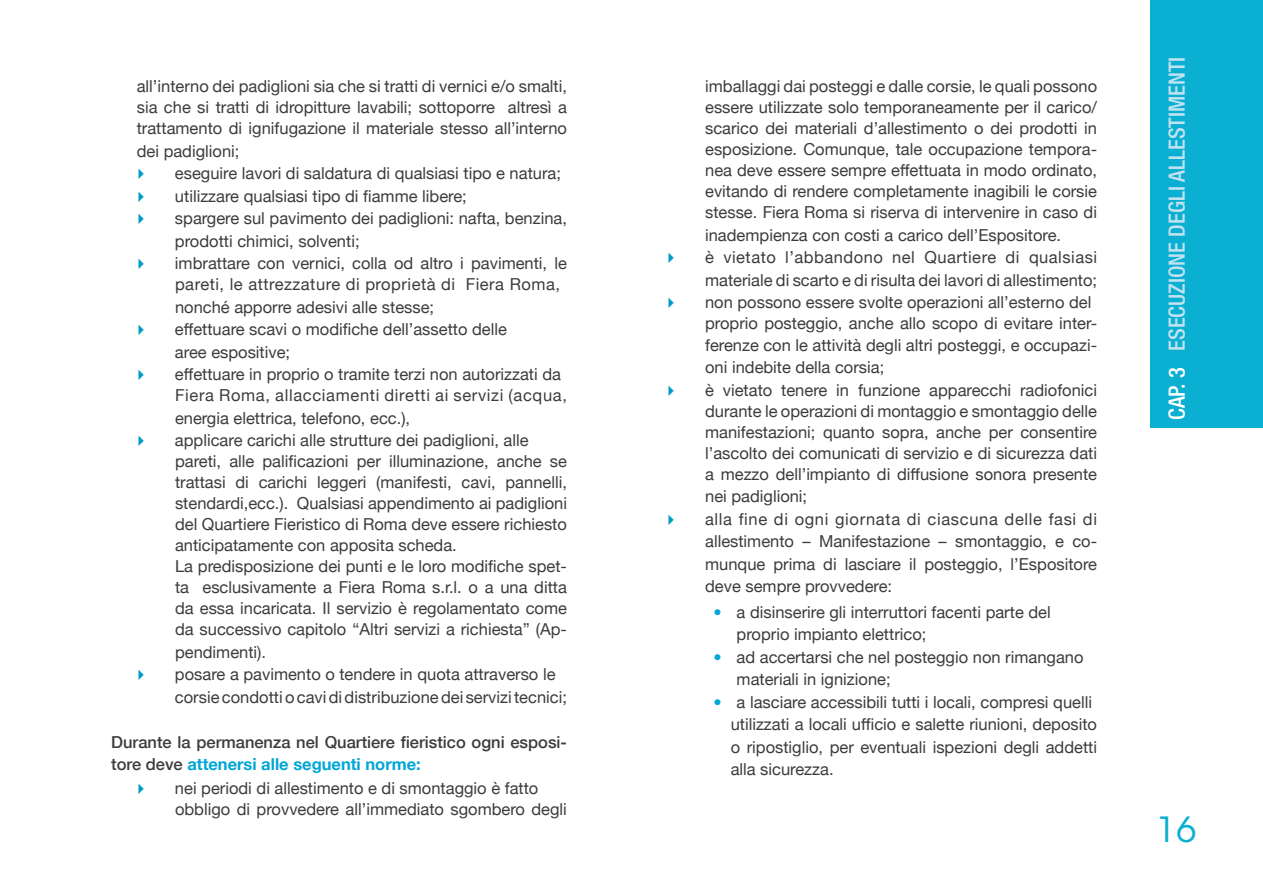
<style>
.page{position:relative;width:1263px;height:893px;background:#fff}
.page>*{position:absolute;margin:0;border:0;box-sizing:border-box;transform-origin:0 0}
.t1{font:34.5px "ITC Avant Garde Std";color:#0aafd2}
.t2{font:500 condensed 22.5px "Helvetica Neue LT Std";color:#c2e2f0}
.t3{font:16.5px/21px "Helvetica Neue";color:#3c3c3b}
.t4{font:500 16.5px/22.5px "Helvetica Neue";color:#3c3c3b}
.s1{color:#009cc5}
.s2{font-weight:700;color:#00a6d7}
.s3{color:#00a6d7}
.s4{color:#fff}
</style>
<div class="page">
<div style="left:1150px;top:0;width:113px;height:427px;background:#0aafd2"></div>
<p class="t3" style="left:137px;top:75px;width:432px;text-align:justify">all’interno dei padiglioni sia che si tratti di vernici e/o smalti, sia che si tratti di idropitture lavabili; sottoporre altresì a trattamento di ignifugazione il materiale stesso all’interno</p>
<p class="t3" style="left:137px;top:139px;width:104px">dei padiglioni;</p>
<p class="t3" style="left:133px;top:162px;width:430px"><span class="s1">✔</span> eseguire lavori di saldatura di qualsiasi tipo e natura;</p>
<p class="t3" style="left:133px;top:184px;width:336px"><span class="s1">✔</span> utilizzare qualsiasi tipo di fiamme libere;</p>
<p class="t3" style="left:175px;top:206px;width:393px;line-height:22.5px;text-indent:-42px"><span class="s1">✔</span> spargere sul pavimento dei padiglioni: nafta, benzina, prodotti chimici, solventi;</p>
<p class="t3" style="left:175px;top:252px;width:393px;text-indent:-43px"><span class="s1">✔</span> imbrattare con vernici, colla od altro i pavimenti, le pareti, le attrezzature di proprietà di Fiera Roma,</p>
<p class="t3" style="left:175px;top:295px;width:261px">nonché apporre adesivi alle stesse;</p>
<p class="t3" style="left:175px;top:317px;width:333px;line-height:22.5px;text-indent:-42px"><span class="s1">✔</span> effettuare scavi o modifiche dell’assetto delle aree espositive;</p>
<p class="t3" style="left:175px;top:363px;width:393px;text-indent:-43px"><span class="s1">✔</span> effettuare in proprio o tramite terzi non autorizzati da<br>Fiera Roma, allacciamenti diretti ai servizi (acqua,</p>
<p class="t3" style="left:175px;top:406px;width:237px">energia elettrica, telefono, ecc.),</p>
<p class="t3" style="left:175px;top:429px;width:393px;text-indent:-43px"><span class="s1">✔</span> applicare carichi alle strutture dei padiglioni, alle pareti, alle palificazioni per illuminazione, anche se trattasi di carichi leggeri (manifesti, cavi, pannelli, stendardi,ecc.). Qualsiasi appendimento ai padiglioni del Quartiere Fieristico di Roma deve essere richiesto anticipatamente con apposita scheda.<br>La predisposizione dei punti e le loro modifiche spet&shy;ta esclusivamente a Fiera Roma s.r.l. o a una ditta da essa incaricata. Il servizio è regolamentato come da successivo capitolo “Altri servizi a richiesta” (Ap-</p>
<p class="t3" style="left:175px;top:640px;width:93px">pendimenti).</p>
<p class="t3" style="left:175px;top:662px;width:393px;line-height:22.5px;text-indent:-42px"><span class="s1">✔</span> posare a pavimento o tendere in quota attraverso le corsie condotti o cavi di distribuzione dei servizi tecnici;</p>
<p class="t4" style="left:111px;top:730px;width:457px">Durante la permanenza nel Quartiere fieristico ogni esposi&shy;tore deve <span class="s2">attenersi alle seguenti norme:</span></p>
<p class="t3" style="left:175px;top:777px;width:393px;text-indent:-43px"><span class="s1">✔</span> nei periodi di allestimento e di smontaggio è fatto obbligo di provvedere all’immediato sgombero degli</p>
<p class="t3" style="left:705px;top:75px;width:393px;text-align:justify">imballaggi dai posteggi e dalle corsie, le quali possono essere utilizzate solo temporaneamente per il carico/ scarico dei materiali d’allestimento o dei prodotti in esposizione. Comunque, tale occupazione tempora&shy;nea deve essere sempre effettuata in modo ordinato, evitando di rendere completamente inagibili le corsie stesse. Fiera Roma si riserva di intervenire in caso di</p>
<p class="t3" style="left:705px;top:223px;width:358px">inadempienza con costi a carico dell’Espositore.</p>
<p class="t3" style="left:663px;top:245px;width:436px;line-height:22.5px;text-align:right"><span class="s1">✔</span> è vietato l’abbandono nel Quartiere di qualsiasi materiale di scarto e di risulta dei lavori di allestimento;</p>
<p class="t3" style="left:705px;top:291px;width:393px;text-indent:-43px"><span class="s1">✔</span> non possono essere svolte operazioni all’esterno del proprio posteggio, anche allo scopo di evitare inter&shy;ferenze con le attività degli altri posteggi, e occupazi-</p>
<p class="t3" style="left:705px;top:355px;width:181px">oni indebite della corsia;</p>
<p class="t3" style="left:705px;top:378px;width:393px;text-align:justify;text-indent:-43px"><span class="s1">✔</span> è vietato tenere in funzione apparecchi radiofonici durante le operazioni di montaggio e smontaggio delle manifestazioni; quanto sopra, anche per consentire l’ascolto dei comunicati di servizio e di sicurezza dati a mezzo dell’impianto di diffusione sonora presente</p>
<p class="t3" style="left:705px;top:484px;width:104px">nei padiglioni;</p>
<p class="t3" style="left:705px;top:506px;width:393px;line-height:22.5px;text-align:justify;text-indent:-43px"><span class="s1">✔</span> alla fine di ogni giornata di ciascuna delle fasi di allestimento – Manifestazione – smontaggio, e co&shy;munque prima di lasciare il posteggio, l’Espositore deve sempre provvedere:</p>
<p class="t3" style="left:737px;top:599px;width:316px;line-height:22.5px;text-indent:-23px"><span class="s3">•</span> a disinserire gli interruttori facenti parte del proprio impianto elettrico;</p>
<p class="t3" style="left:737px;top:644px;width:348px;line-height:22.5px;text-indent:-23px"><span class="s3">•</span> ad accertarsi che nel posteggio non rimangano materiali in ignizione;</p>
<p class="t3" style="left:731px;top:689px;width:368px;line-height:22.5px;text-indent:-17px"><span class="s3">•</span> a lasciare accessibili tutti i locali, compresi quelli utilizzati a locali ufficio e salette riunioni, deposito o ripostiglio, per eventuali ispezioni degli addetti alla sicurezza.</p>
<h2 class="t2" style="left:1163px;top:420px;width:365px;rotate:-90deg"><span class="s4">CAP. 3</span> ESECUZIONE DEGLI ALLESTIMENTI</h2>
<h1 class="t1" style="left:1156px;top:809px;width:41px">16</h1>
</div>
